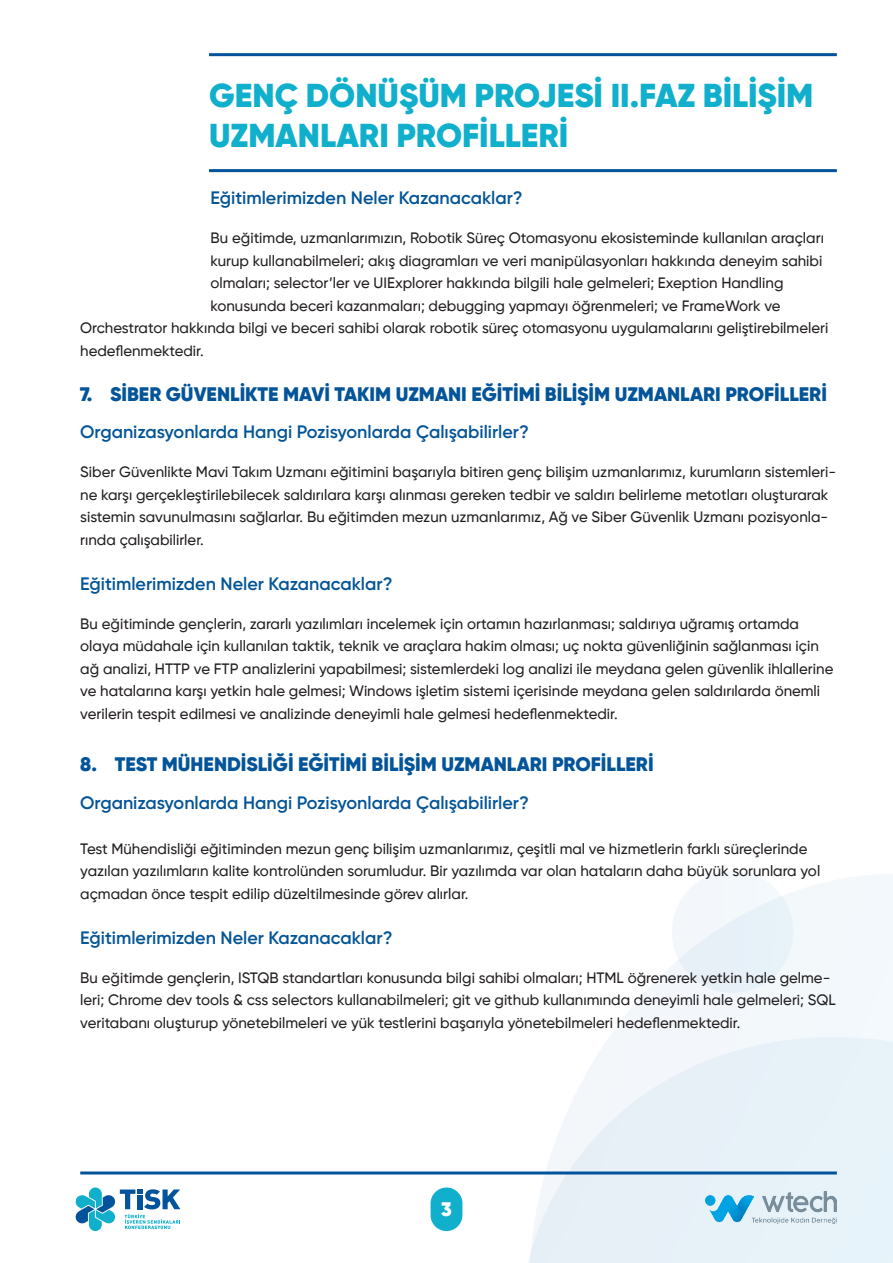
<style>
.page{position:relative;width:893px;height:1263px;background:#fff}
.page>*{position:absolute;margin:0;border:0;box-sizing:border-box;transform-origin:0 0}
.t1{font:900 33px/39.6px "Gilroy";color:#10afcc}
.t2{font:900 19.5px "Gilroy";color:#035498}
.t3{font:900 19.5px "Gilroy";color:#fff}
.t4{font:600 18px "Gilroy";color:#035497}
.t5{font:600 18px "Gilroy";color:#035498}
.t6{font:500 15px/22.5px "Gilroy";color:#231f20}
</style>
<div class="page">
<svg style="left:529px;top:874px;width:364px;height:389px"></svg>
<div style="left:672px;top:871px;width:121px;height:122px;background:#e7f2f9;border-radius:50%"></div>
<hr style="left:209px;top:53px;width:628px;height:3px;background:#02539b">
<hr style="left:209px;top:169px;width:628px;height:3px;background:#02539b">
<hr style="left:80px;top:1171px;width:757px;height:3px;background:#02539b">
<img style="left:706px;top:1192px;width:131px;height:31px">
<svg style="left:75px;top:1187px;width:105px;height:44px"></svg>
<div style="left:431px;top:1187px;width:31px;height:44px;background:#10afcc;border-radius:16px"></div>
<h1 class="t1" style="left:209px;top:76px;width:606px">GENÇ DÖNÜŞÜM PROJESİ II.FAZ BİLİŞİM<br>UZMANLARI PROFİLLERİ</h1>
<p class="t4" style="left:211px;top:187px;width:314px">Eğitimlerimizden Neler Kazanacaklar?</p>
<p class="t6" style="left:211px;top:227px;width:615px">Bu eğitimde, uzmanlarımızın, Robotik Süreç Otomasyonu ekosisteminde kullanılan araçları</p>
<p class="t6" style="left:211px;top:249px;width:613px">kurup kullanabilmeleri; akış diagramları ve veri manipülasyonları hakkında deneyim sahibi</p>
<p class="t6" style="left:211px;top:272px;width:574px">olmaları; selector’ler ve UIExplorer hakkında bilgili hale gelmeleri; Exeption Handling</p>
<p class="t6" style="left:211px;top:294px;width:572px">konusunda beceri kazanmaları; debugging yapmayı öğrenmeleri; ve FrameWork ve</p>
<p class="t6" style="left:80px;top:317px;width:750px">Orchestrator hakkında bilgi ve beceri sahibi olarak robotik süreç otomasyonu uygulamalarını geliştirebilmeleri</p>
<p class="t6" style="left:80px;top:339px;width:125px">hedeflenmektedir.</p>
<h2 class="t2" style="left:80px;top:382px;width:748px">7. SİBER GÜVENLİKTE MAVİ TAKIM UZMANI EĞİTİMİ BİLİŞİM UZMANLARI PROFİLLERİ</h2>
<p class="t5" style="left:80px;top:421px;width:450px">Organizasyonlarda Hangi Pozisyonlarda Çalışabilirler?</p>
<p class="t6" style="left:80px;top:461px;width:757px">Siber Güvenlikte Mavi Takım Uzmanı eğitimini başarıyla bitiren genç bilişim uzmanlarımız, kurumların sistemleri&shy;ne karşı gerçekleştirilebilecek saldırılara karşı alınması gereken tedbir ve saldırı belirleme metotları oluşturarak sistemin savunulmasını sağlarlar. Bu eğitimden mezun uzmanlarımız, Ağ ve Siber Güvenlik Uzmanı pozisyonla&shy;rında çalışabilirler.</p>
<p class="t4" style="left:80px;top:572px;width:314px">Eğitimlerimizden Neler Kazanacaklar?</p>
<p class="t6" style="left:80px;top:612px;width:755px">Bu eğitiminde gençlerin, zararlı yazılımları incelemek için ortamın hazırlanması; saldırıya uğramış ortamda olaya müdahale için kullanılan taktik, teknik ve araçlara hakim olması; uç nokta güvenliğinin sağlanması için ağ analizi, HTTP ve FTP analizlerini yapabilmesi; sistemlerdeki log analizi ile meydana gelen güvenlik ihlallerine ve hatalarına karşı yetkin hale gelmesi; Windows işletim sistemi içerisinde meydana gelen saldırılarda önemli verilerin tespit edilmesi ve analizinde deneyimli hale gelmesi hedeflenmektedir.</p>
<h2 class="t2" style="left:80px;top:752px;width:575px">8. TEST MÜHENDİSLİĞİ EĞİTİMİ BİLİŞİM UZMANLARI PROFİLLERİ</h2>
<p class="t5" style="left:80px;top:791px;width:450px">Organizasyonlarda Hangi Pozisyonlarda Çalışabilirler?</p>
<p class="t6" style="left:80px;top:837px;width:741px">Test Mühendisliği eğitiminden mezun genç bilişim uzmanlarımız, çeşitli mal ve hizmetlerin farklı süreçlerinde yazılan yazılımların kalite kontrolünden sorumludur. Bir yazılımda var olan hataların daha büyük sorunlara yol açmadan önce tespit edilip düzeltilmesinde görev alırlar.</p>
<p class="t4" style="left:80px;top:926px;width:314px">Eğitimlerimizden Neler Kazanacaklar?</p>
<p class="t6" style="left:80px;top:966px;width:757px">Bu eğitimde gençlerin, ISTQB standartları konusunda bilgi sahibi olmaları; HTML öğrenerek yetkin hale gelme&shy;leri; Chrome dev tools &amp; css selectors kullanabilmeleri; git ve github kullanımında deneyimli hale gelmeleri; SQL veritabanı oluşturup yönetebilmeleri ve yük testlerini başarıyla yönetebilmeleri hedeflenmektedir.</p>
<h2 class="t3" style="left:441px;top:1197px;width:12px">3</h2>
</div>
